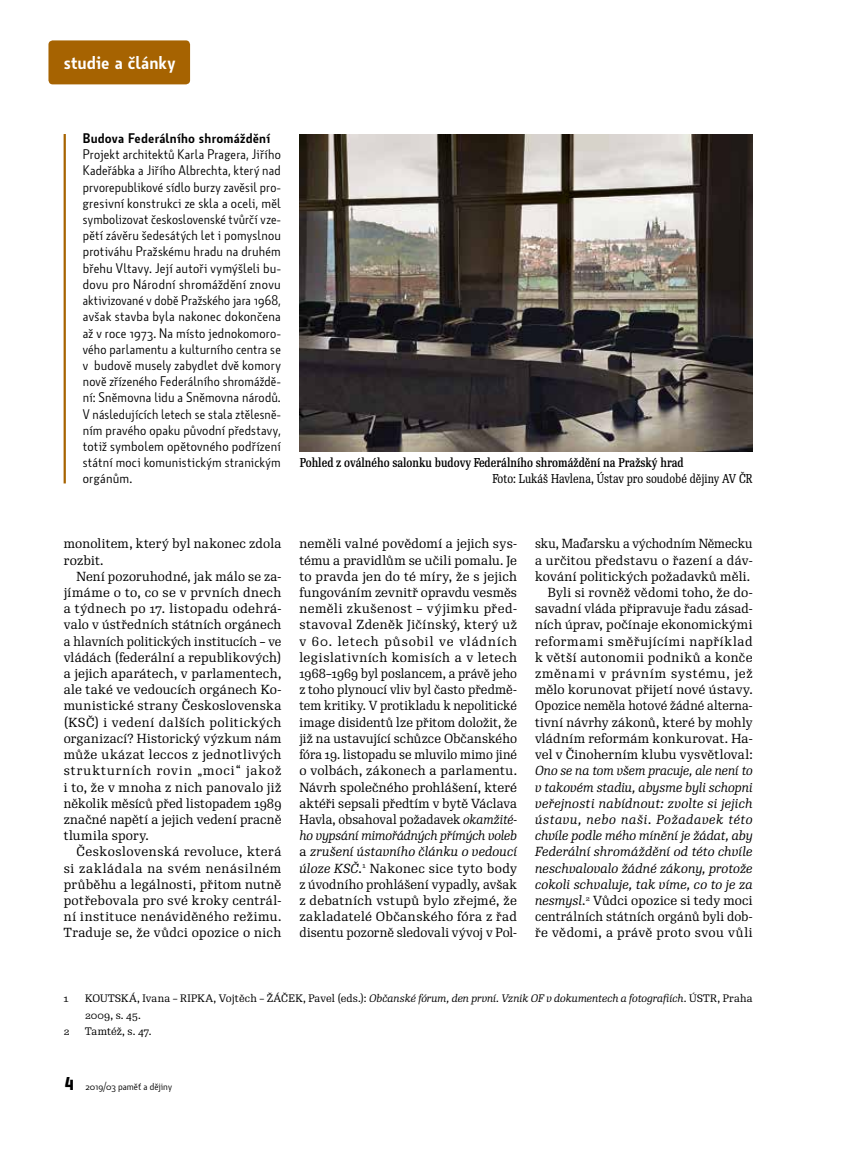
<style>
.page{position:relative;width:859px;height:1149px;background:#fff}
.page>*{position:absolute;margin:0;border:0;box-sizing:border-box;transform-origin:0 0}
.t1{font:600 18px "Botanika Std";letter-spacing:.005em;color:#fff}
.t2{font:13.5px/16.2px "Botanika Std";letter-spacing:.015em;color:#000;text-align:justify}
.t3{font:600 13.5px "Botanika Std";letter-spacing:.015em;color:#000}
.t4{font:12.75px/16.2px "Re Public Std";letter-spacing:.015em;color:#000;text-align:justify}
.t5{font:12.75px/16.2px "Re Public Std";letter-spacing:.015em;color:#000;text-align:right;scale:.95 1}
.t6{font:italic 12.75px/16.2px "Re Public Std";letter-spacing:.01em;color:#000;text-align:justify}
.t7{font:500 12.45px "Re Public Std Cond";color:#000}
.t8{font:12.45px "Re Public Std Cond";letter-spacing:.005em;color:#000}
.t9{font:10.5px/16.2px "Re Public Std";letter-spacing:.015em;color:#000}
.t10{font:9.75px "Botanika Std";color:#000}
.s1{font-style:italic}
.s2{font-style:normal}
.s3{font-family:"Botanika Mono";font-weight:700;font-size:18px}
</style>
<div class="page">
<div style="left:48px;top:40px;width:142px;height:44px;background:#a66301;border-radius:4px"></div>
<hr style="left:64px;top:134px;width:2px;height:349px;background:#a66301">
<img style="left:300px;top:135px;width:453px;height:316px">
<h1 class="t1" style="left:64px;top:50px;width:113px">studie a články</h1>
<p class="t3" style="left:83px;top:129px;width:189px">Budova Federálního shromáždění</p>
<p class="t2" style="left:83px;top:146px;width:200px">Projekt architektů Karla Pragera, Jiřího Kadeřábka a Jiřího Albrechta, který nad prvorepublikové sídlo burzy zavěsil pro&shy;gresivní konstrukci ze skla a oceli, měl symbolizovat československé tvůrčí vze&shy;pětí závěru šedesátých let i pomyslnou protiváhu Pražskému hradu na druhém břehu Vltavy. Její autoři vymýšleli bu&shy;dovu pro Národní shromáždění znovu aktivizované v době Pražského jara 1968, avšak stavba byla nakonec dokončena až v roce 1973. Na místo jednokomoro&shy;vého parlamentu a kulturního centra se v budově musely zabydlet dvě komory nově zřízeného Federálního shromáždě&shy;ní: Sněmovna lidu a Sněmovna národů.<br>V následujících letech se stala ztělesně&shy;ním pravého opaku původní představy, totiž symbolem opětovného podřízení státní moci komunistickým stranickým orgánům.</p>
<p class="t7" style="left:300px;top:454px;width:385px">Pohled z oválného salonku budovy Federálního shromáždění na Pražský hrad</p>
<p class="t8" style="left:492px;top:471px;width:262px">Foto: Lukáš Havlena, Ústav pro soudobé dějiny AV ČR</p>
<p class="t4" style="left:64px;top:535px;width:219px">monolitem, který byl nakonec zdola rozbit.</p>
<p class="t4" style="left:64px;top:568px;width:219px;text-indent:13px">Není pozoruhodné, jak málo se za&shy;jímáme o to, co se v prvních dnech a týdnech po 17. listopadu odehrá&shy;valo v ústředních státních orgánech a hlavních politických institucích – ve vládách (federální a republikových) a jejich aparátech, v parlamentech, ale také ve vedoucích orgánech Ko&shy;munistické strany Československa (KSČ) i vedení dalších politických organizací? Historický výzkum nám může ukázat leccos z jednotlivých strukturních rovin „moci“ jakož i to, že v mnoha z nich panovalo již několik měsíců před listopadem 1989 značné napětí a jejich vedení pracně tlumila spory.</p>
<p class="t4" style="left:64px;top:843px;width:219px;text-indent:13px">Československá revoluce, která si zakládala na svém nenásilném průběhu a legálnosti, přitom nutně potřebovala pro své kroky centrál&shy;ní instituce nenáviděného režimu.<br>Traduje se, že vůdci opozice o nich</p>
<p class="t4" style="left:299px;top:535px;width:219px">neměli valné povědomí a jejich sys&shy;tému a pravidlům se učili pomalu. Je to pravda jen do té míry, že s jejich fungováním zevnitř opravdu vesměs neměli zkušenost – výjimku před&shy;stavoval Zdeněk Jičínský, který už v 60. letech působil ve vládních legislativních komisích a v letech 1968–1969 byl poslancem, a právě jeho z toho plynoucí vliv byl často předmě&shy;tem kritiky. V protikladu k nepolitické image disidentů lze přitom doložit, že již na ustavující schůzce Občanského fóra 19. listopadu se mluvilo mimo jiné o volbách, zákonech a parlamentu.<br>Návrh společného prohlášení, které aktéři sepsali předtím v bytě Václava Havla, obsahoval požadavek <span class="s1">okamžité&shy;ho vypsání mimořádných přímých voleb </span>a <span class="s1">zrušení ústavního článku o vedoucí úloze KSČ</span>.<sup>1</sup> Nakonec sice tyto body z úvodního prohlášení vypadly, avšak z debatních vstupů bylo zřejmé, že zakladatelé Občanského fóra z řad disentu pozorně sledovali vývoj v Pol-</p>
<p class="t5" style="left:535px;top:535px;width:231px">sku, Maďarsku a východním Německu a určitou představu o řazení a dáv&shy;kování politických požadavků měli.<br>Byli si rovněž vědomi toho, že do&shy;savadní vláda připravuje řadu zásad&shy;ních úprav, počínaje ekonomickými reformami směřujícími například k větší autonomii podniků a konče změnami v právním systému, jež mělo korunovat přijetí nové ústavy.<br>Opozice neměla hotové žádné alterna&shy;tivní návrhy zákonů, které by mohly vládním reformám konkurovat. Ha&shy;vel v Činoherním klubu vysvětloval:</p>
<p class="t6" style="left:535px;top:762px;width:219px">Ono se na tom všem pracuje, ale není to v takovém stadiu, abysme byli schopni veřejnosti nabídnout: zvolte si jejich ústavu, nebo naši. Požadavek této chvíle podle mého mínění je žádat, aby Federální shromáždění od této chvíle neschvalovalo žádné zákony, protože cokoli schvaluje, tak víme, co to je za nesmysl<span class="s2">.</span><sup>2</sup> <span class="s2">Vůdci opozice si tedy moci centrálních státních orgánů byli dob&shy;ře vědomi, a právě proto svou vůli</span></p>
<p class="t9" style="left:64px;top:990px;width:6px">1</p>
<p class="t9" style="left:85px;top:990px;width:669px">KOUTSKÁ, Ivana – RIPKA, Vojtěch – ŽÁČEK, Pavel (eds.): <span class="s1">Občanské fórum, den první. Vznik OF v dokumentech a fotografiích</span>. ÚSTR, Praha<br>2009, s. 45.</p>
<p class="t9" style="left:64px;top:1022px;width:7px">2</p>
<p class="t9" style="left:85px;top:1022px;width:68px">Tamtéž, s. 47.</p>
<p class="t10" style="left:64px;top:1079px;width:110px"><span class="s3">4</span> 2019/03 paměť a dějiny</p>
</div>
